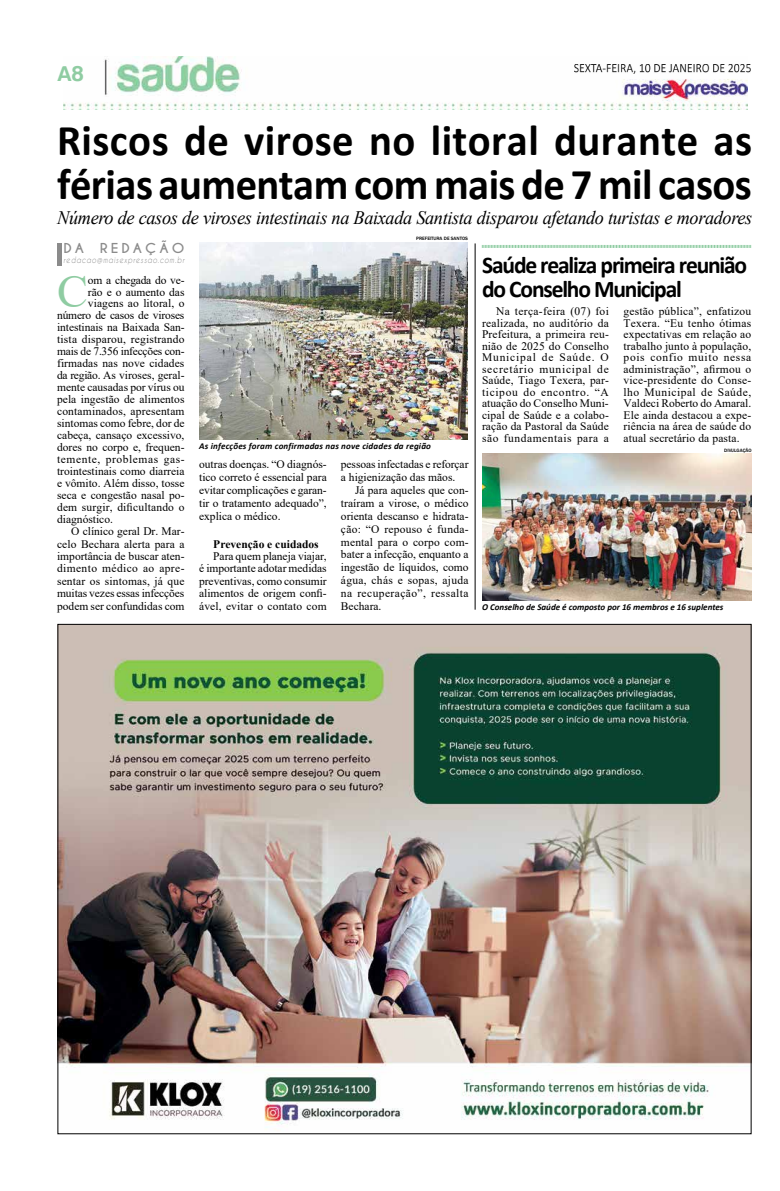
<style>
.page{position:relative;width:780px;height:1191px;background:#fff}
.page>*{position:absolute;margin:0;border:0;box-sizing:border-box;transform-origin:0 0}
.t1{font:46.2px "Times New Roman";color:#8fcca2}
.t2{font:700 44px/44px "Calibri";letter-spacing:.01em;color:#000}
.t3{font:700 24px/24px "Calibri";letter-spacing:-.05em;color:#000}
.t4{font:22px "Harabara";color:#8fcca2}
.t5{font:italic 19px "Times New Roman";letter-spacing:-.02em;color:#000;scale:.96 1}
.t6{font:700 12.9px "Caviar Dreams";letter-spacing:.22em;color:#8b8b8b;scale:1.07 1}
.t7{font:11.5px/11.5px "Times New Roman";color:#000;text-align:justify}
.t8{font:11.5px "Times New Roman";letter-spacing:-.02em;color:#000}
.t9{font:11.5px "Times New Roman";letter-spacing:.02em;color:#000}
.t10{font:11.5px "Times New Roman";letter-spacing:.05em;color:#000}
.t11{font:11.5px "Times New Roman";letter-spacing:.035em;color:#000}
.t12{font:700 11.5px "Times New Roman";color:#000}
.t13{font:italic 700 9px "Calibri";letter-spacing:.02em;color:#000}
.t14{font:italic 700 9px "Calibri";color:#000}
.t15{font:italic 8.3px "Caviar Dreams";letter-spacing:.11em;color:#8b8b8b;scale:.83 1}
.t16{font:500 4.9px "Franklin Gothic";color:#000}
</style>
<div class="page">
<img style="left:63px;top:57px;width:684px;height:53px">
<img style="left:574px;top:65px;width:176px;height:9px">
<hr style="left:57px;top:243px;width:4px;height:22px;background:#8b8b8b">
<img style="left:59px;top:626px;width:690px;height:504px">
<img style="left:199px;top:243px;width:269px;height:196px">
<svg style="left:482px;top:245px;width:269px;height:3px"></svg>
<hr style="left:475px;top:243px;width:1px;height:366px;background:#000">
<img style="left:482px;top:453px;width:269px;height:147px">
<h3 class="t4" style="left:57px;top:62px;width:28px">A8</h3>
<h2 class="t2" style="left:57px;top:118px;width:696px">Riscos de virose no litoral durante as férias aumentam com mais de 7 mil casos</h2>
<h3 class="t5" style="left:57px;top:205px;width:725px">Número de casos de viroses intestinais na Baixada Santista disparou afetando turistas e moradores</h3>
<p class="t6" style="left:63px;top:240px;width:114px">DA REDAÇÃO</p>
<p class="t15" style="left:63px;top:255px;width:147px">redacao@maisexpressao.com.br</p>
<h1 class="t1" style="left:57px;top:259px;width:32px">C</h1>
<p class="t8" style="left:88px;top:272px;width:98px">om a chegada do ve-</p>
<p class="t7" style="left:88px;top:286px;width:98px">rão e o aumento das</p>
<p class="t7" style="left:88px;top:297px;width:98px">viagens ao litoral, o</p>
<p class="t7" style="left:57px;top:309px;width:129px">número de casos de viroses</p>
<p class="t7" style="left:57px;top:321px;width:129px">intestinais na Baixada San-</p>
<p class="t9" style="left:57px;top:331px;width:129px">tista disparou, registrando</p>
<p class="t8" style="left:57px;top:343px;width:129px">mais de 7.356 infecções con-</p>
<p class="t7" style="left:57px;top:357px;width:129px">firmadas nas nove cidades</p>
<p class="t7" style="left:57px;top:369px;width:129px">da região. As viroses, geral-</p>
<p class="t7" style="left:57px;top:381px;width:129px">mente causadas por vírus ou</p>
<p class="t7" style="left:57px;top:393px;width:129px">pela ingestão de alimentos</p>
<p class="t7" style="left:57px;top:405px;width:129px">contaminados, apresentam</p>
<p class="t7" style="left:57px;top:417px;width:129px">sintomas como febre, dor de</p>
<p class="t7" style="left:57px;top:429px;width:129px">cabeça, cansaço excessivo,</p>
<p class="t7" style="left:57px;top:441px;width:129px">dores no corpo e, frequen-</p>
<p class="t10" style="left:57px;top:451px;width:129px">temente, problemas gas-</p>
<p class="t7" style="left:57px;top:465px;width:129px">trointestinais como diarreia</p>
<p class="t7" style="left:57px;top:477px;width:129px">e vômito. Além disso, tosse</p>
<p class="t7" style="left:57px;top:489px;width:129px">seca e congestão nasal po-</p>
<p class="t7" style="left:57px;top:501px;width:129px">dem surgir, dificultando o</p>
<p class="t7" style="left:57px;top:512px;width:57px">diagnóstico.</p>
<p class="t7" style="left:71px;top:525px;width:115px">O clínico geral Dr. Mar-</p>
<p class="t7" style="left:57px;top:537px;width:129px">celo Bechara alerta para a</p>
<p class="t7" style="left:57px;top:550px;width:129px">importância de buscar aten-</p>
<p class="t11" style="left:57px;top:560px;width:129px">dimento médico ao apre-</p>
<p class="t7" style="left:57px;top:575px;width:129px">sentar os sintomas, já que</p>
<p class="t7" style="left:57px;top:587px;width:129px">muitas vezes essas infecções</p>
<p class="t7" style="left:57px;top:600px;width:129px">podem ser confundidas com</p>
<p class="t16" style="left:416px;top:236px;width:53px">PREFEITURA DE SANTOS</p>
<p class="t13" style="left:199px;top:439px;width:233px">As infecções foram confirmadas nas nove cidades da região</p>
<p class="t7" style="left:199px;top:458px;width:129px;line-height:12.9px">outras doenças. “O diagnós&shy;tico correto é essencial para evitar complicações e garan&shy;tir o tratamento adequado”, explica o médico.</p>
<p class="t12" style="left:213px;top:535px;width:107px">Prevenção e cuidados</p>
<p class="t7" style="left:199px;top:549px;width:129px;line-height:12.4px;text-indent:14px">Para quem planeja viajar, é importante adotar medidas preventivas, como consumir alimentos de origem confi&shy;ável, evitar o contato com</p>
<p class="t7" style="left:341px;top:458px;width:129px;line-height:12.8px">pessoas infectadas e reforçar a higienização das mãos.</p>
<p class="t7" style="left:341px;top:483px;width:129px;line-height:12.8px;text-indent:14px">Já para aqueles que con&shy;traíram a virose, o médico orienta descanso e hidrata&shy;ção: “O repouso é funda&shy;mental para o corpo com&shy;bater a infecção, enquanto a ingestão de líquidos, como água, chás e sopas, ajuda na recuperação”, ressalta Bechara.</p>
<h3 class="t3" style="left:482px;top:252px;width:266px">Saúde realiza primeira reunião do Conselho Municipal</h3>
<p class="t7" style="left:482px;top:305px;width:128px;text-indent:14px">Na terça-feira (07) foi realizada, no auditório da Prefeitura, a primeira reu&shy;nião de 2025 do Conselho Municipal de Saúde. O secretário municipal de Saúde, Tiago Texera, par&shy;ticipou do encontro. “A atuação do Conselho Muni&shy;cipal de Saúde e a colabo&shy;ração da Pastoral da Saúde são fundamentais para a</p>
<p class="t7" style="left:623px;top:305px;width:129px">gestão pública”, enfatizou Texera. “Eu tenho ótimas expectativas em relação ao trabalho junto à população, pois confio muito nessa administração”, afirmou o vice-presidente do Conse&shy;lho Municipal de Saúde, Valdeci Roberto do Amaral.<br>Ele ainda destacou a expe&shy;riência na área de saúde do atual secretário da pasta.</p>
<p class="t16" style="left:724px;top:447px;width:29px">DIVULGAÇÃO</p>
<p class="t14" style="left:482px;top:600px;width:243px">O Conselho de Saúde é composto por 16 membros e 16 suplentes</p>
</div>
